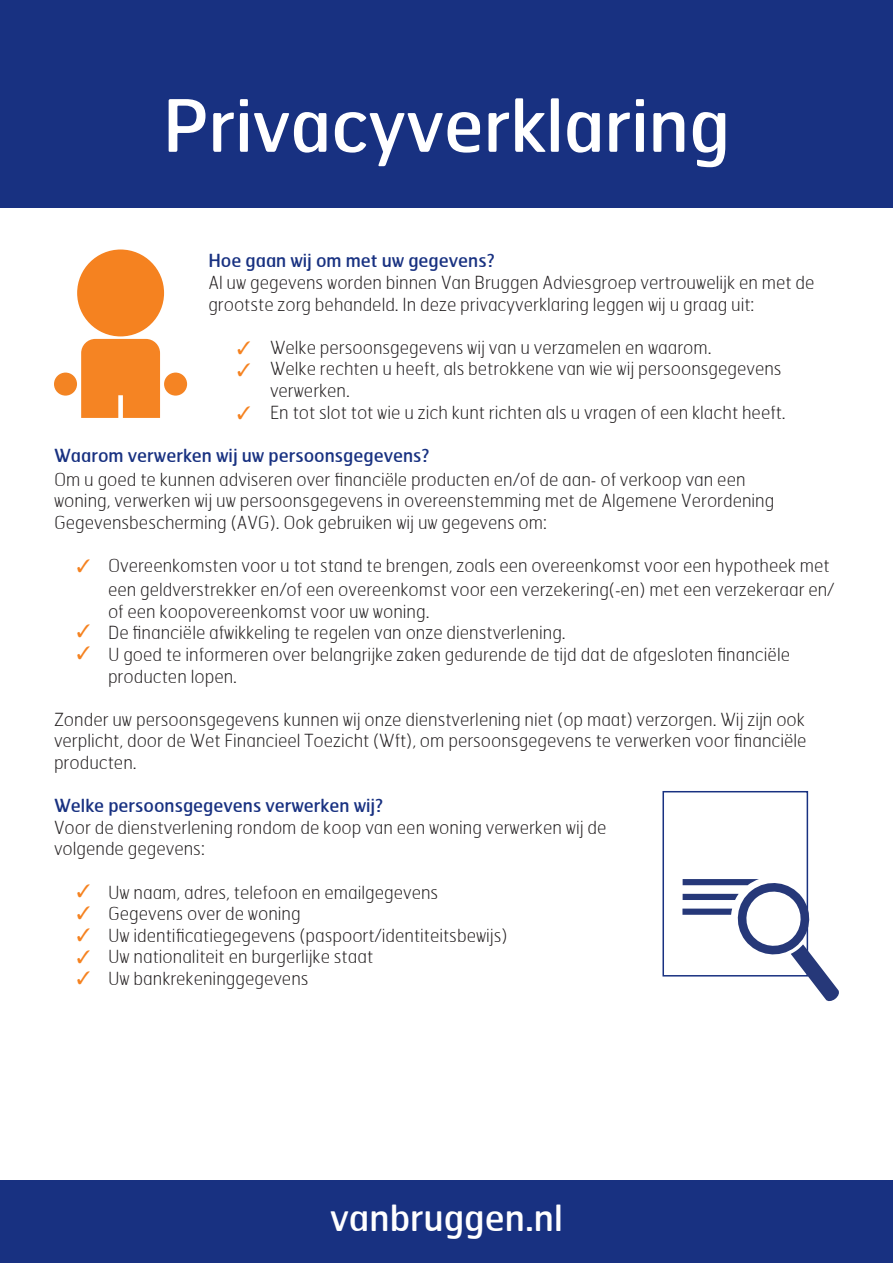
<style>
.page{position:relative;width:893px;height:1263px;background:#fff}
.page>*{position:absolute;margin:0;border:0;box-sizing:border-box;transform-origin:0 0}
.t1{font:72px "Hermes";color:#fff}
.t2{font:36px "Hermes";color:#fff}
.t3{font:100 18px/21.6px "Hermes";color:#231f20}
.t4{font:18px "Hermes";color:#183181}
.s1{font-family:"Helvetica Neue";font-weight:300;font-size:15px}
</style>
<div class="page">
<div style="left:0;top:0;width:893px;height:208px;background:#183181"></div>
<div style="left:0;top:1180px;width:893px;height:83px;background:#183181"></div>
<div style="left:662px;top:791px;width:146px;height:185px;background:#fff;border:2px solid #183181"></div>
<svg style="left:682px;top:878px;width:157px;height:124px"></svg>
<div style="left:77px;top:249px;width:87px;height:87px;background:#f58220;border-radius:50%"></div>
<div style="left:81px;top:339px;width:79px;height:79px;background:#f58423"></div>
<div style="left:54px;top:373px;width:23px;height:23px;background:#f38423;border-radius:50%"></div>
<div style="left:164px;top:373px;width:23px;height:23px;background:#f58423;border-radius:50%"></div>
<p class="t1" style="left:163px;top:80px;width:569px">Privacyverklaring</p>
<p class="t4" style="left:208px;top:249px;width:288px">Hoe gaan wij om met uw gegevens?</p>
<p class="t3" style="left:208px;top:271px;width:608px">Al uw gegevens worden binnen Van Bruggen Adviesgroep vertrouwelijk en met de grootste zorg behandeld. In deze privacyverklaring leggen wij u graag uit:</p>
<p class="t3" style="left:270px;top:336px;width:443px">Welke persoonsgegevens wij van u verzamelen en waarom.</p>
<p class="t3" style="left:270px;top:358px;width:513px">Welke rechten u heeft, als betrokkene van wie wij persoonsgegevens verwerken.</p>
<p class="t3" style="left:270px;top:401px;width:517px">En tot slot tot wie u zich kunt richten als u vragen of een klacht heeft.</p>
<p class="t4" style="left:54px;top:444px;width:377px">Waarom verwerken wij uw persoonsgegevens?</p>
<p class="t3" style="left:54px;top:468px;width:722px">Om u goed te kunnen adviseren over financiële producten en/of de aan<span class="s1">-</span> of verkoop van een woning, verwerken wij uw persoonsgegevens in overeenstemming met de Algemene Verordening<br>Gegevensbescherming (AVG). Ook gebruiken wij uw gegevens om:</p>
<p class="t3" style="left:108px;top:553px;width:728px;line-height:24px">Overeenkomsten voor u tot stand te brengen, zoals een overeenkomst voor een hypotheek met een geldverstrekker en/of een overeenkomst voor een verzekering(<span class="s1">-</span>en) met een verzekeraar en/</p>
<p class="t3" style="left:108px;top:600px;width:323px">of een koopovereenkomst voor uw woning.</p>
<p class="t3" style="left:108px;top:622px;width:459px">De financiële afwikkeling te regelen van onze dienstverlening.</p>
<p class="t3" style="left:108px;top:643px;width:684px">U goed te informeren over belangrijke zaken gedurende de tijd dat de afgesloten financiële producten lopen.</p>
<p class="t3" style="left:54px;top:708px;width:754px;text-align:justify">Zonder uw persoonsgegevens kunnen wij onze dienstverlening niet (op maat) verzorgen. Wij zijn ook verplicht, door de Wet Financieel Toezicht (Wft), om persoonsgegevens te verwerken voor financiële producten.</p>
<p class="t4" style="left:54px;top:794px;width:331px">Welke persoonsgegevens verwerken wij?</p>
<p class="t3" style="left:54px;top:816px;width:554px">Voor de dienstverlening rondom de koop van een woning verwerken wij de volgende gegevens:</p>
<p class="t3" style="left:108px;top:881px;width:332px">Uw naam, adres, telefoon en emailgegevens</p>
<p class="t3" style="left:108px;top:902px;width:194px">Gegevens over de woning</p>
<p class="t3" style="left:108px;top:924px;width:401px">Uw identificatiegegevens (paspoort/identiteitsbewijs)</p>
<p class="t3" style="left:108px;top:946px;width:267px">Uw nationaliteit en burgerlijke staat</p>
<p class="t3" style="left:108px;top:967px;width:202px">Uw bankrekeninggegevens</p>
<h2 class="t2" style="left:330px;top:1195px;width:234px">vanbruggen.nl</h2>
</div>
